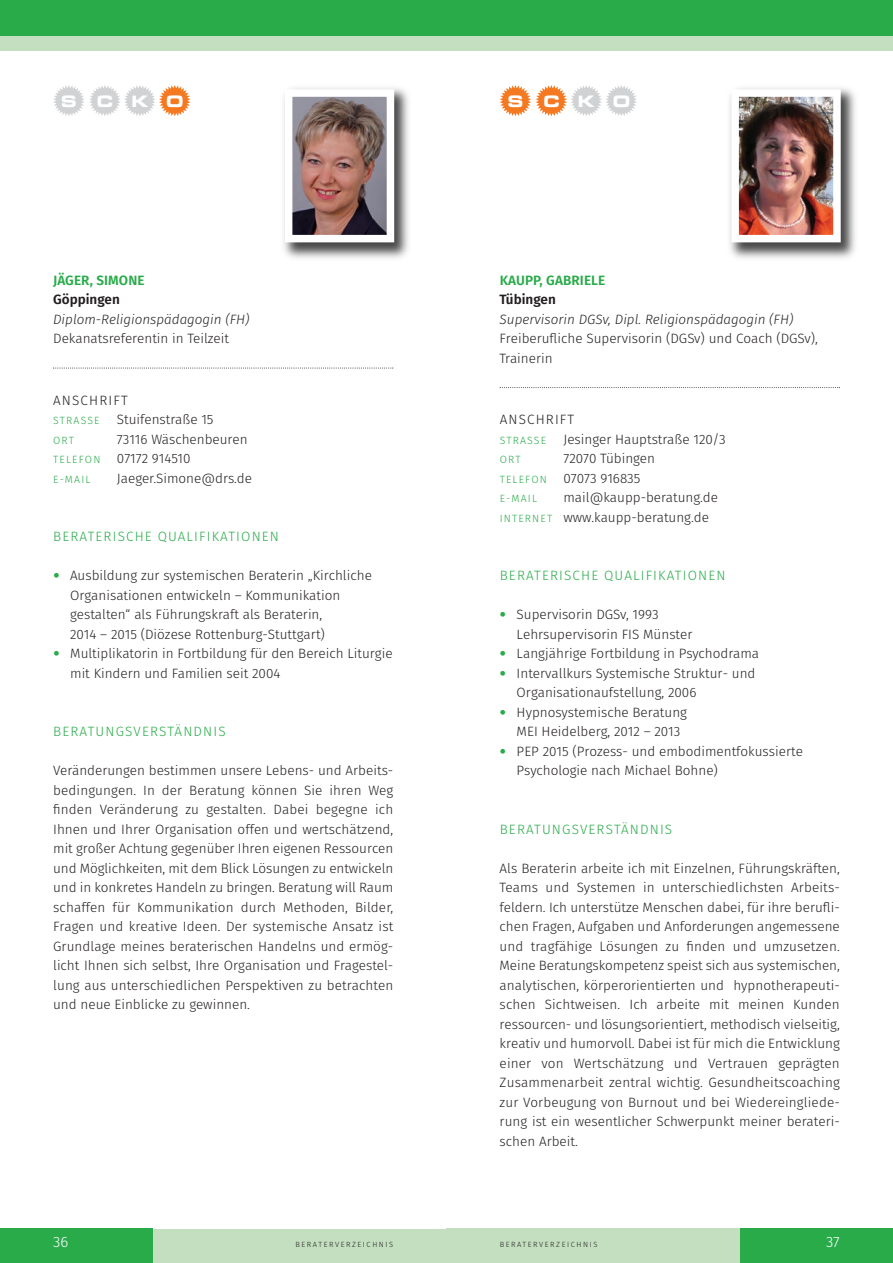
<style>
.page{position:relative;width:893px;height:1263px;background:#fff}
.page>*{position:absolute;margin:0;border:0;box-sizing:border-box;transform-origin:0 0}
.t1{font:17.1px "Microgramma D Bold Exte";letter-spacing:1.115em;color:#fff}
.t2{font:300 15px "Fira Sans";color:#fff}
.t3{font:300 13.5px/19.5px "Fira Sans";color:#231f20}
.t4{font:300 13.5px "Fira Sans";letter-spacing:.085em;color:#29ab4a}
.t5{font:italic 300 13.5px "Fira Sans";color:#231f20}
.t6{font:600 13.5px "Fira Sans";letter-spacing:.01em;color:#29ab4a}
.t7{font:300 13.5px "Fira Sans";letter-spacing:.085em;color:#231f20}
.t8{font:600 13.5px "Fira Sans";color:#231f20}
.t9{font:300 10.5px "Fira Sans";letter-spacing:.11em;color:#29ab4a}
.t10{font:300 7.5px "Fira Sans";letter-spacing:.21em;color:#231f20}
.s1{font-size:10.5px;color:#29ab4a}
.s2{font-family:"Frutiger";font-stretch:condensed;color:#29ab4a}
</style>
<div class="page">
<div style="left:446px;top:0;width:447px;height:36px;background:#29ab4a"></div>
<div style="left:446px;top:36px;width:447px;height:15px;background:#c3dfbf"></div>
<div style="left:740px;top:1229px;width:153px;height:34px;background:#29ab4a"></div>
<div style="left:446px;top:1229px;width:294px;height:34px;background:#c3dfbf"></div>
<div style="left:0;top:0;width:446px;height:36px;background:#29ab4a"></div>
<div style="left:0;top:36px;width:446px;height:15px;background:#c3dfbf"></div>
<div style="left:0;top:1229px;width:153px;height:34px;background:#29ab4a"></div>
<div style="left:153px;top:1229px;width:293px;height:34px;background:#c3dfbf"></div>
<svg style="left:500px;top:85px;width:137px;height:31px"></svg>
<img style="left:729px;top:87px;width:127px;height:172px">
<img style="left:740px;top:98px;width:92px;height:135px">
<div style="left:731px;top:89px;width:110px;height:153px;border:8px solid #fff"></div>
<svg style="left:500px;top:387px;width:340px;height:1px"></svg>
<svg style="left:53px;top:85px;width:138px;height:31px"></svg>
<img style="left:283px;top:87px;width:126px;height:172px">
<img style="left:294px;top:98px;width:91px;height:135px">
<div style="left:285px;top:89px;width:109px;height:153px;border:8px solid #fff"></div>
<svg style="left:53px;top:367px;width:340px;height:2px"></svg>
<p class="t1" style="left:62px;top:91px;width:123px">SCKO</p>
<p class="t6" style="left:53px;top:275px;width:93px">JÄGER, SIMONE</p>
<p class="t8" style="left:53px;top:294px;width:68px">GÖPPINGEN</p>
<p class="t5" style="left:53px;top:314px;width:198px">Diplom-Religionspädagogin (FH)</p>
<p class="t3" style="left:53px;top:330px;width:177px">Dekanatsreferentin in Teilzeit</p>
<p class="t7" style="left:53px;top:395px;width:76px">ANSCHRIFT</p>
<p class="t9" style="left:53px;top:417px;width:48px">STRASSE</p>
<p class="t3" style="left:117px;top:411px;width:98px">Stuifenstraße 15</p>
<p class="t9" style="left:53px;top:436px;width:22px">ORT</p>
<p class="t3" style="left:53px;top:430px;width:196px;text-indent:64px">73116 Wäschenbeuren<br><span class="s1">TELEFON</span> 07172 914510</p>
<p class="t9" style="left:53px;top:475px;width:39px">E-MAIL</p>
<p class="t3" style="left:117px;top:469px;width:137px">Jaeger.Simone@drs.de</p>
<p class="t4" style="left:53px;top:531px;width:227px">BERATERISCHE QUALIFIKATIONEN</p>
<p class="t3" style="left:70px;top:567px;width:303px;text-indent:-17px"><span class="s2">•</span> Ausbildung zur systemischen Beraterin „Kirchliche Organisationen entwickeln – Kommunikation gestalten“ als Führungskraft als Beraterin,<br>2014 – 2015 (Diözese Rottenburg-Stuttgart)</p>
<p class="t3" style="left:70px;top:645px;width:324px;text-indent:-17px"><span class="s2">•</span> Multiplikatorin in Fortbildung für den Bereich Liturgie mit Kindern und Familien seit 2004</p>
<p class="t4" style="left:53px;top:726px;width:174px">BERATUNGSVERSTäNDNIS</p>
<p class="t3" style="left:53px;top:762px;width:342px;text-align:justify">Veränderungen bestimmen unsere Lebens- und Arbeits&shy;bedingungen. In der Beratung können Sie ihren Weg finden Veränderung zu gestalten. Dabei begegne ich Ihnen und Ihrer Organisation offen und wertschätzend, mit großer Achtung gegenüber Ihren eigenen Ressourcen und Möglichkeiten, mit dem Blick Lösungen zu entwickeln und in konkretes Handeln zu bringen. Beratung will Raum schaffen für Kommunikation durch Methoden, Bilder, Fragen und kreative Ideen. Der systemische Ansatz ist Grundlage meines beraterischen Handelns und ermög&shy;licht Ihnen sich selbst, Ihre Organisation und Fragestel&shy;lung aus unterschiedlichen Perspektiven zu betrachten und neue Einblicke zu gewinnen.</p>
<p class="t1" style="left:508px;top:91px;width:123px">SCKO</p>
<p class="t6" style="left:500px;top:275px;width:107px">KAUPP, GABRIELE</p>
<p class="t8" style="left:500px;top:294px;width:58px">TÜBINGEN</p>
<p class="t5" style="left:500px;top:314px;width:295px">Supervisorin DGSv, Dipl. Religionspädagogin (FH)</p>
<p class="t3" style="left:500px;top:330px;width:320px">Freiberufliche Supervisorin (DGSv) und Coach (DGSv),<br>Trainerin</p>
<p class="t7" style="left:500px;top:414px;width:76px">ANSCHRIFT</p>
<p class="t9" style="left:500px;top:436px;width:48px">STRASSE</p>
<p class="t3" style="left:563px;top:430px;width:164px">Jesinger Hauptstraße 120/3</p>
<p class="t9" style="left:500px;top:456px;width:22px">ORT</p>
<p class="t3" style="left:500px;top:450px;width:157px;text-indent:64px">72070 Tübingen<br><span class="s1">TELEFON</span> 07073 916835</p>
<p class="t9" style="left:500px;top:495px;width:39px">E-MAIL</p>
<p class="t3" style="left:500px;top:489px;width:220px;text-indent:64px">mail@kaupp-beratung.de<br><span class="s1">INTERNET</span> www.kaupp-beratung.de</p>
<p class="t4" style="left:500px;top:570px;width:227px">BERATERISCHE QUALIFIKATIONEN</p>
<p class="t3" style="left:517px;top:606px;width:177px;text-indent:-17px"><span class="s2">•</span> Supervisorin DGSv, 1993<br>Lehrsupervisorin FIS Münster</p>
<p class="t3" style="left:500px;top:645px;width:261px"><span class="s2">•</span> Langjährige Fortbildung in Psychodrama</p>
<p class="t3" style="left:517px;top:664px;width:240px;text-indent:-17px"><span class="s2">•</span> Intervallkurs Systemische Struktur- und<br>Organisationaufstellung, 2006</p>
<p class="t3" style="left:517px;top:703px;width:172px;text-indent:-17px"><span class="s2">•</span> Hypnosystemische Beratung<br>MEI Heidelberg, 2012 – 2013</p>
<p class="t3" style="left:517px;top:742px;width:288px;text-indent:-17px"><span class="s2">•</span> PEP 2015 (Prozess- und embodimentfokussierte<br>Psychologie nach Michael Bohne)</p>
<p class="t4" style="left:500px;top:824px;width:174px">BERATUNGSVERSTäNDNIS</p>
<p class="t3" style="left:500px;top:859px;width:342px;text-align:justify">Als Beraterin arbeite ich mit Einzelnen, Führungskräften, Teams und Systemen in unterschiedlichsten Arbeits&shy;feldern. Ich unterstütze Menschen dabei, für ihre berufli&shy;chen Fragen, Aufgaben und Anforderungen angemessene und tragfähige Lösungen zu finden und umzusetzen.<br>Meine Beratungskompetenz speist sich aus systemischen, analytischen, körperorientierten und hypnotherapeuti&shy;schen Sichtweisen. Ich arbeite mit meinen Kunden ressourcen- und lösungsorientiert, methodisch vielseitig, kreativ und humorvoll. Dabei ist für mich die Entwicklung einer von Wertschätzung und Vertrauen geprägten Zusammenarbeit zentral wichtig. Gesundheitscoaching zur Vorbeugung von Burnout und bei Wiedereingliede&shy;rung ist ein wesentlicher Schwerpunkt meiner berateri&shy;schen Arbeit.</p>
<p class="t2" style="left:53px;top:1236px;width:17px">36</p>
<p class="t10" style="left:295px;top:1242px;width:99px">BERATERVERZEICHNIS</p>
<p class="t10" style="left:500px;top:1242px;width:99px">BERATERVERZEICHNIS</p>
<p class="t2" style="left:826px;top:1236px;width:15px">37</p>
</div>
